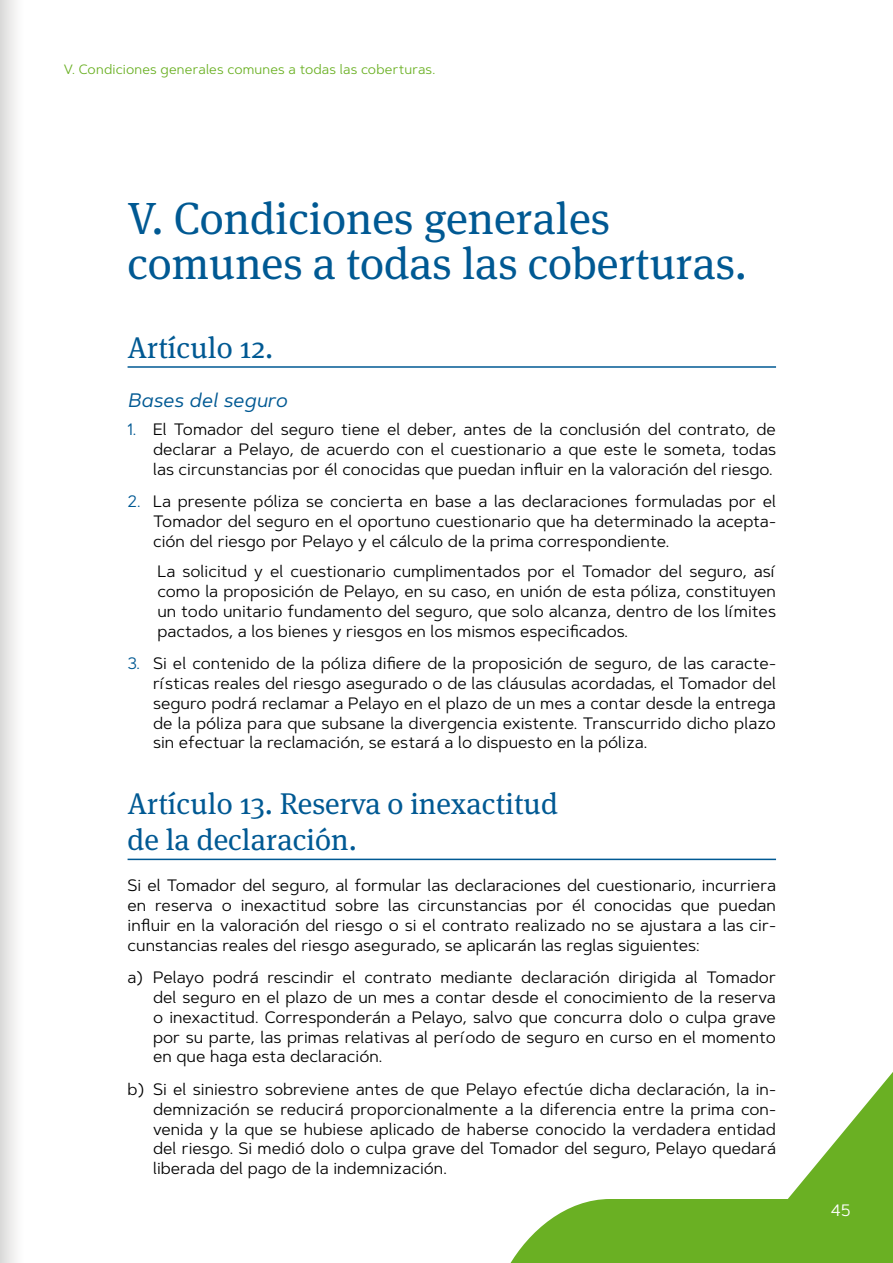
<style>
.page{position:relative;width:893px;height:1263px;background:#fff}
.page>*{position:absolute;margin:0;border:0;box-sizing:border-box;transform-origin:0 0}
.T1{font:45px/45px "Meta Serif Pro";color:#005993}
.Cláusulas_Riesgos_Extraordinarios{font:30px/36px "Meta Serif Pro";color:#005993}
.Qué_cubre{font:italic 19.5px "Artegra Sans";color:#005993}
.Base{font:16.5px/19.8px "Artegra Sans";color:#000;text-align:justify}
.texto_bull2{font:16.5px/19.8px "Artegra Sans";color:#000;text-align:justify}
.t1{font:16.5px "Artegra Sans";color:#fff}
.Encabezado_Interior_der_Maqueta{font:13.5px "Artegra Sans";letter-spacing:.015em;color:#6ab023}
.s1{color:#005993}
</style>
<div class="page">
<svg style="left:510px;top:1072px;width:383px;height:191px"></svg>
<hr style="left:128px;top:366px;width:648px;height:2px;background:#005993">
<hr style="left:128px;top:859px;width:648px;height:1px;background:#005993">
<div style="left:0;top:0;width:40px;height:1263px;background:linear-gradient(to right,#e3e2e2,#fff)"></div>
<p class="Encabezado_Interior_der_Maqueta" style="left:64px;top:60px;width:373px">V. Condiciones generales comunes a todas las coberturas.</p>
<p class="T1" style="left:128px;top:194px;width:621px">V. Condiciones generales comunes a todas las coberturas.</p>
<p class="Cláusulas_Riesgos_Extraordinarios" style="left:128px;top:328px;width:147px">Artículo 12.</p>
<p class="Qué_cubre" style="left:128px;top:386px;width:161px">Bases del seguro</p>
<p class="Base" style="left:153px;top:419px;width:624px;text-indent:-26px"><span class="s1">1.</span> El Tomador del seguro tiene el deber, antes de la conclusión del contrato, de declarar a Pelayo, de acuerdo con el cuestionario a que este le someta, todas las circunstancias por él conocidas que puedan influir en la valoración del riesgo.</p>
<p class="Base" style="left:153px;top:491px;width:624px;text-indent:-26px"><span class="s1">2.</span> La presente póliza se concierta en base a las declaraciones formuladas por el Tomador del seguro en el oportuno cuestionario que ha determinado la acepta&shy;ción del riesgo por Pelayo y el cálculo de la prima correspondiente.</p>
<p class="texto_bull2" style="left:157px;top:561px;width:620px">La solicitud y el cuestionario cumplimentados por el Tomador del seguro, así como la proposición de Pelayo, en su caso, en unión de esta póliza, constituyen un todo unitario fundamento del seguro, que solo alcanza, dentro de los límites pactados, a los bienes y riesgos en los mismos especificados.</p>
<p class="Base" style="left:153px;top:653px;width:624px;text-indent:-26px"><span class="s1">3.</span> Si el contenido de la póliza difiere de la proposición de seguro, de las caracte&shy;rísticas reales del riesgo asegurado o de las cláusulas acordadas, el Tomador del seguro podrá reclamar a Pelayo en el plazo de un mes a contar desde la entrega de la póliza para que subsane la divergencia existente. Transcurrido dicho plazo sin efectuar la reclamación, se estará a lo dispuesto en la póliza.</p>
<p class="Cláusulas_Riesgos_Extraordinarios" style="left:128px;top:784px;width:432px">Artículo 13. Reserva o inexactitud de la declaración.</p>
<p class="Base" style="left:128px;top:875px;width:650px">Si el Tomador del seguro, al formular las declaraciones del cuestionario, incurriera en reserva o inexactitud sobre las circunstancias por él conocidas que puedan influir en la valoración del riesgo o si el contrato realizado no se ajustara a las cir&shy;cunstancias reales del riesgo asegurado, se aplicarán las reglas siguientes:</p>
<p class="Base" style="left:153px;top:967px;width:624px;text-indent:-26px">a) Pelayo podrá rescindir el contrato mediante declaración dirigida al Tomador del seguro en el plazo de un mes a contar desde el conocimiento de la reserva o inexactitud. Corresponderán a Pelayo, salvo que concurra dolo o culpa grave por su parte, las primas relativas al período de seguro en curso en el momento en que haga esta declaración.</p>
<p class="Base" style="left:153px;top:1079px;width:624px;text-indent:-26px">b) Si el siniestro sobreviene antes de que Pelayo efectúe dicha declaración, la in&shy;demnización se reducirá proporcionalmente a la diferencia entre la prima con&shy;venida y la que se hubiese aplicado de haberse conocido la verdadera entidad del riesgo. Si medió dolo o culpa grave del Tomador del seguro, Pelayo quedará liberada del pago de la indemnización.</p>
<p class="t1" style="left:831px;top:1198px;width:22px">45</p>
</div>
